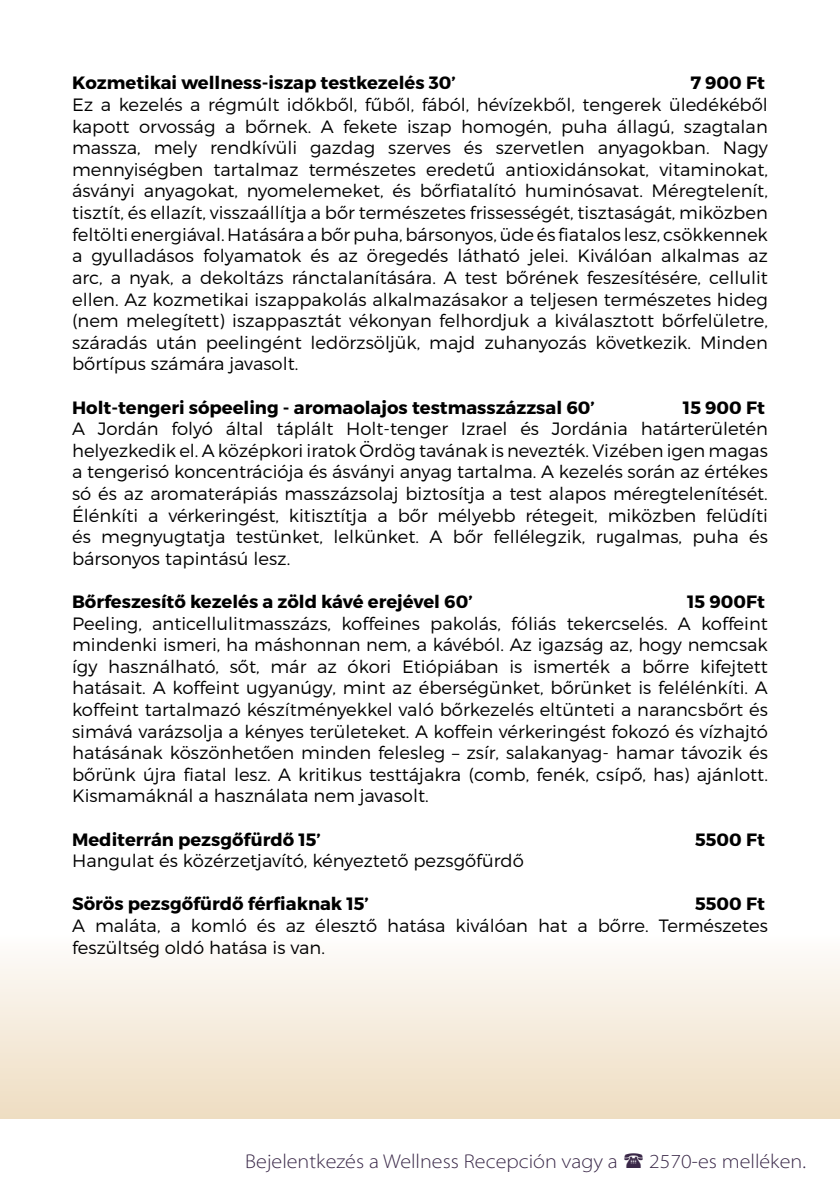
<style>
.page{position:relative;width:840px;height:1191px;background:#fff}
.page>*{position:absolute;margin:0;border:0;box-sizing:border-box;transform-origin:0 0}
.t1{font:300 semi-expanded 20px "Myriad Pro";color:#3a2848}
.t2{font:300 17.8px/21.6px "Montserrat";color:#000;text-align:justify}
.t3{font:700 17.8px "Montserrat";color:#000}
</style>
<div class="page">
<div style="left:0;top:935px;width:839px;height:184px;background:linear-gradient(to bottom,#fdfcfb,#eeddc1)"></div>
<p class="t3" style="left:72px;top:72px;width:385px">Kozmetikai wellness-iszap testkezelés 30’</p>
<p class="t3" style="left:690px;top:72px;width:76px">7 900 Ft</p>
<p class="t2" style="left:72px;top:94px;width:697px">Ez a kezelés a régmúlt időkből, fűből, fából, hévízekből, tengerek üledékéből kapott orvosság a bőrnek. A fekete iszap homogén, puha állagú, szagtalan massza, mely rendkívüli gazdag szerves és szervetlen anyagokban. Nagy mennyiségben tartalmaz természetes eredetű antioxidánsokat, vitaminokat, ásványi anyagokat, nyomelemeket, és bőrfiatalító huminósavat. Méregtelenít, tisztít, és ellazít, visszaállítja a bőr természetes frissességét, tisztaságát, miközben feltölti energiával. Hatására a bőr puha, bársonyos, üde és fiatalos lesz, csökkennek a gyulladásos folyamatok és az öregedés látható jelei. Kiválóan alkalmas az arc, a nyak, a dekoltázs ránctalanítására. A test bőrének feszesítésére, cellulit ellen. Az kozmetikai iszappakolás alkalmazásakor a teljesen természetes hideg (nem melegített) iszappasztát vékonyan felhordjuk a kiválasztott bőrfelületre, száradás után peelingént ledörzsöljük, majd zuhanyozás következik. Minden bőrtípus számára javasolt.</p>
<p class="t3" style="left:72px;top:396px;width:524px">Holt-tengeri sópeeling - aromaolajos testmasszázzsal 60’</p>
<p class="t3" style="left:682px;top:396px;width:83px">15 900 Ft</p>
<p class="t2" style="left:72px;top:418px;width:697px">A Jordán folyó által táplált Holt-tenger Izrael és Jordánia határterületén helyezkedik el. A középkori iratok Ördög tavának is nevezték. Vizében igen magas a tengerisó koncentrációja és ásványi anyag tartalma. A kezelés során az értékes só és az aromaterápiás masszázsolaj biztosítja a test alapos méregtelenítését.<br>Élénkíti a vérkeringést, kitisztítja a bőr mélyebb rétegeit, miközben felüdíti és megnyugtatja testünket, lelkünket. A bőr fellélegzik, rugalmas, puha és bársonyos tapintású lesz.</p>
<p class="t3" style="left:72px;top:590px;width:402px">Bőrfeszesítő kezelés a zöld kávé erejével 60’</p>
<p class="t3" style="left:686px;top:590px;width:79px">15 900Ft</p>
<p class="t2" style="left:72px;top:612px;width:697px">Peeling, anticellulitmasszázs, koffeines pakolás, fóliás tekercselés. A koffeint mindenki ismeri, ha máshonnan nem, a kávéból. Az igazság az, hogy nemcsak így használható, sőt, már az ókori Etiópiában is ismerték a bőrre kifejtett hatásait. A koffeint ugyanúgy, mint az éberségünket, bőrünket is felélénkíti. A koffeint tartalmazó készítményekkel való bőrkezelés eltünteti a narancsbőrt és simává varázsolja a kényes területeket. A koffein vérkeringést fokozó és vízhajtó hatásának köszönhetően minden felesleg – zsír, salakanyag- hamar távozik és bőrünk újra fiatal lesz. A kritikus testtájakra (comb, fenék, csípő, has) ajánlott.<br>Kismamáknál a használata nem javasolt.</p>
<p class="t3" style="left:72px;top:828px;width:250px">Mediterrán pezsgőfürdő 15’</p>
<p class="t3" style="left:694px;top:828px;width:71px">5500 Ft</p>
<p class="t2" style="left:72px;top:850px;width:453px">Hangulat és közérzetjavító, kényeztető pezsgőfürdő</p>
<p class="t3" style="left:72px;top:893px;width:298px">Sörös pezsgőfürdő férfiaknak 15’</p>
<p class="t3" style="left:694px;top:893px;width:71px">5500 Ft</p>
<p class="t2" style="left:72px;top:914px;width:696px">A maláta, a komló és az élesztő hatása kiválóan hat a bőrre. Természetes feszültség oldó hatása is van.</p>
<p class="t1" style="left:245px;top:1149px;width:374px">Bejelentkezés a Wellness Recepción vagy a</p>
<p class="t1" style="left:649px;top:1149px;width:158px">2570-es melléken.</p>
</div>
